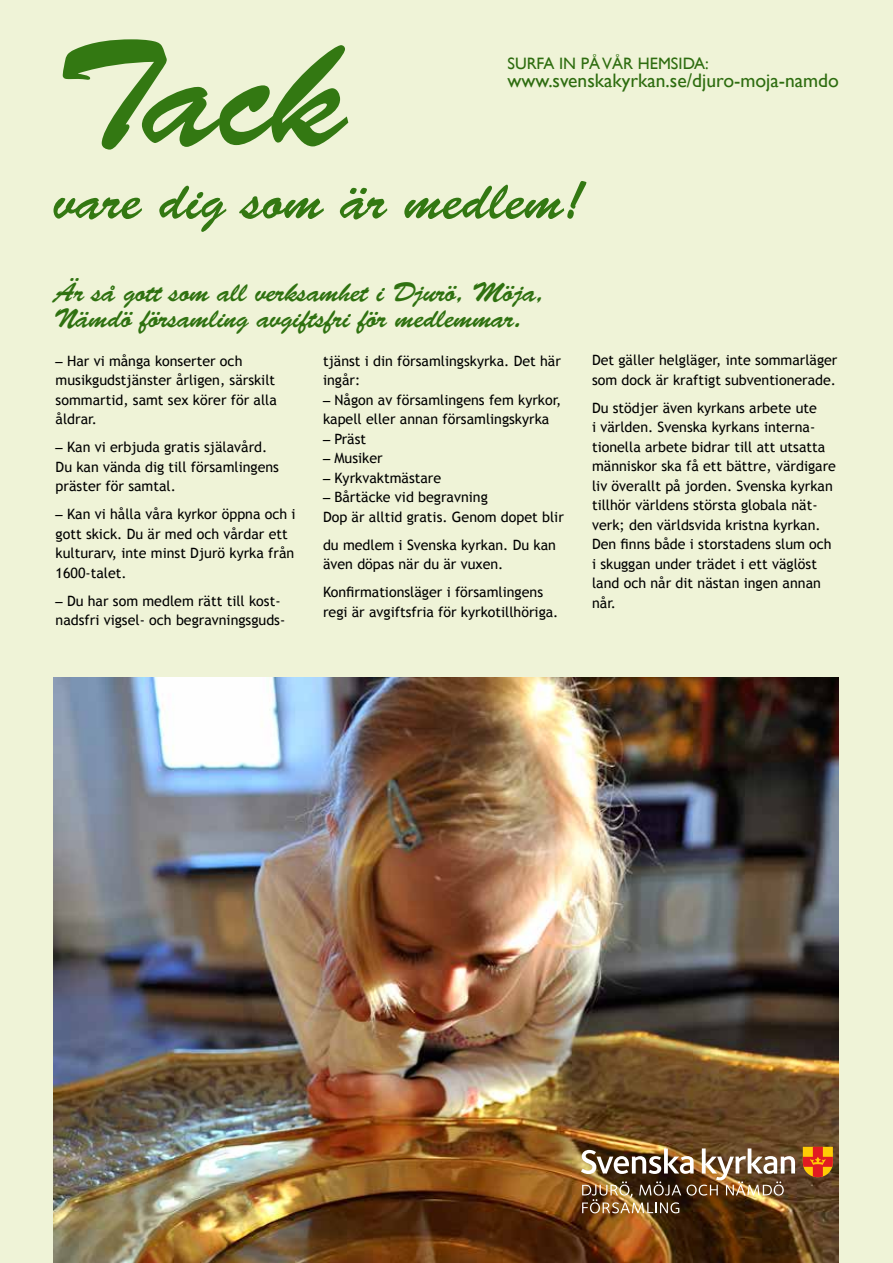
<style>
.page{position:relative;width:893px;height:1263px;background:#eff3d7}
.page>*{position:absolute;margin:0;border:0;box-sizing:border-box;transform-origin:0 0}
.t1{font:150px "Brush Script Std";color:#337812}
.t2{font:54px "Brush Script Std";color:#337812}
.t3{font:27px/25.5px "Brush Script Std";letter-spacing:-.01em;color:#2f7110}
.t4{font:19.5px "Gill Sans";color:#2d6c0f}
.t5{font:16.5px "Gill Sans";color:#2d6c0f}
.t6{font:14.25px/19.5px "Trebuchet MS";color:#000}
.s1{font-family:"Gill Sans"}
</style>
<div class="page">
<img style="left:54px;top:678px;width:785px;height:585px">
<svg style="left:803px;top:1147px;width:30px;height:30px"></svg>
<img style="left:581px;top:1148px;width:214px;height:65px">
<h1 class="t1" style="left:54px;top:11px;width:294px">Tack</h1>
<h2 class="t2" style="left:54px;top:171px;width:532px">vare dig som är medlem!</h2>
<p class="t5" style="left:507px;top:53px;width:203px">Surfa in påvår hemsida:</p>
<h3 class="t4" style="left:507px;top:69px;width:333px">www.svenskakyrkan.se/djuro-moja-namdo</h3>
<h3 class="t3" style="left:54px;top:280px;width:492px">Är så gott som all verksamhet i Djurö, Möja,<br>Nämdö församling avgiftsfri för medlemmar.</h3>
<p class="t6" style="left:56px;top:351px;width:223px"><span class="s1">–</span> Har vi många konserter och musikgudstjänster årligen, särskilt sommartid, samt sex körer för alla åldrar.</p>
<p class="t6" style="left:56px;top:437px;width:225px"><span class="s1">–</span> Kan vi erbjuda gratis själavård.<br>Du kan vända dig till församlingens präster för samtal.</p>
<p class="t6" style="left:56px;top:504px;width:242px"><span class="s1">–</span> Kan vi hålla våra kyrkor öppna och i gott skick. Du är med och vårdar ett kulturarv, inte minst Djurö kyrka från<br>1600-talet.</p>
<p class="t6" style="left:56px;top:591px;width:231px"><span class="s1">–</span> Du har som medlem rätt till kost&shy;nadsfri vigsel- och begravningsguds-</p>
<p class="t6" style="left:323px;top:351px;width:239px">tjänst i din församlingskyrka. Det här ingår:</p>
<p class="t6" style="left:323px;top:390px;width:240px"><span class="s1">–</span> Någon av församlingens fem kyrkor, kapell eller annan församlingskyrka</p>
<p class="t6" style="left:323px;top:429px;width:45px"><span class="s1">–</span> Präst</p>
<p class="t6" style="left:323px;top:448px;width:61px"><span class="s1">–</span> Musiker</p>
<p class="t6" style="left:323px;top:468px;width:120px"><span class="s1">–</span> Kyrkvaktmästare</p>
<p class="t6" style="left:323px;top:487px;width:242px"><span class="s1">–</span> Bårtäcke vid begravning<br>Dop är alltid gratis. Genom dopet blir</p>
<p class="t6" style="left:323px;top:535px;width:235px">du medlem i Svenska kyrkan. Du kan även döpas när du är vuxen.</p>
<p class="t6" style="left:323px;top:582px;width:237px">Konfirmationsläger i församlingens regi är avgiftsfria för kyrkotillhöriga.</p>
<p class="t6" style="left:592px;top:351px;width:247px">Det gäller helgläger, inte sommarläger som dock är kraftigt subventionerade.</p>
<p class="t6" style="left:592px;top:398px;width:245px">Du stödjer även kyrkans arbete ute<br>i världen. Svenska kyrkans interna&shy;tionella arbete bidrar till att utsatta människor ska få ett bättre, värdigare liv överallt på jorden. Svenska kyrkan tillhör världens största globala nät&shy;verk; den världsvida kristna kyrkan.<br>Den finns både i storstadens slum och i skuggan under trädet i ett väglöst land och når dit nästan ingen annan når.</p>
</div>
